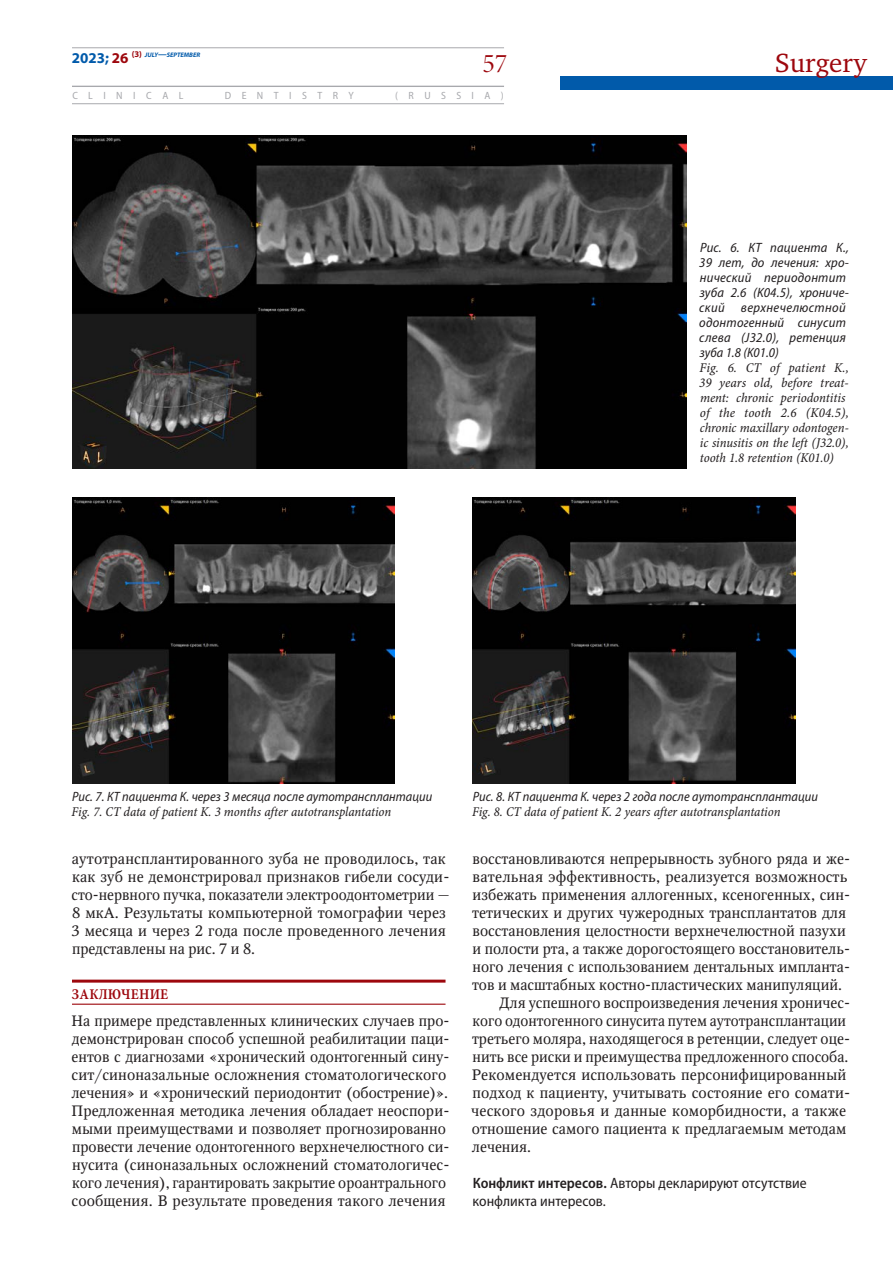
<style>
.page{position:relative;width:893px;height:1263px;background:#fff}
.page>*{position:absolute;margin:0;border:0;box-sizing:border-box;transform-origin:0 0}
.t1{font:27px "Charter ITC";color:#9d070d}
.t2{font:27px "Minion Pro Disp";color:#9d070d}
.t3{font:15px/18px "Octava";color:#231f20}
.t4{font:semi-condensed 15px/18px "Myriad Pro";color:#231f20}
.t5{font:15px "Minion Pro Semibold Cn Capt";letter-spacing:.01em;color:#9d070d}
.t6{font:13.5px/15px "Minion Pro Cn It Capt";letter-spacing:-.005em;color:#231f20}
.t7{font:italic semi-condensed 13.5px/15px "Myriad Pro";letter-spacing:.01em;color:#231f20}
.t8{font:semi-condensed 10.5px "Myriad Pro";letter-spacing:.975em;color:#a8a9ad}
.t9{font:italic 700 6.45px "Myriad Pro";color:#015aaa}
.s1{font-style:normal;font-size:15px}
.s2{font-style:normal;font-size:15px;color:#9d070d}
.s3{font-style:normal;font-size:8.7px;color:#9d070d}
.s4{font-size:8.7px}
.s5{font-weight:600}
</style>
<div class="page">
<hr style="left:72px;top:48px;width:432px;height:1px;background:#a8a9ad">
<div style="left:561px;top:76px;width:332px;height:14px;background:#015aaa"></div>
<hr style="left:72px;top:86px;width:432px;height:1px;background:#a8a9ad">
<hr style="left:72px;top:103px;width:432px;height:1px;background:#a8a9ad">
<hr style="left:72px;top:980px;width:374px;height:3px;background:#9d070d">
<hr style="left:72px;top:1004px;width:374px;height:1px;background:#9d070d">
<img style="left:72px;top:136px;width:614px;height:332px">
<img style="left:72px;top:497px;width:323px;height:286px">
<img style="left:472px;top:497px;width:323px;height:286px">
<p class="t9" style="left:72px;top:51px;width:130px"><span class="s1">2023;</span> <span class="s2">26</span> <span class="s3">(3)</span> JULY<span class="s4">—</span>SEPTEMBER</p>
<p class="t8" style="left:72px;top:89px;width:113px">CLINICAL</p>
<p class="t8" style="left:225px;top:89px;width:131px">DENTISTRY</p>
<p class="t8" style="left:395px;top:89px;width:110px">(RUSSIA)</p>
<h1 class="t2" style="left:483px;top:47px;width:26px">57</h1>
<h1 class="t1" style="left:775px;top:46px;width:94px">Surgery</h1>
<p class="t7" style="left:699px;top:240px;width:151px">Рис. 6. КТ пациента К.,<br>39 лет, до лечения: хро&shy;нический периодонтит зуба 2.6 (K04.5), хрониче&shy;ский верхнечелюстной одонтогенный синусит слева (J32.0), ретенция зуба 1.8 (K01.0)</p>
<p class="t6" style="left:699px;top:360px;width:151px">Fig. 6. CT of patient K.,<br>39 years old, before treat&shy;ment: chronic periodontitis of the tooth 2.6 (K04.5), chronic maxillary odontogen&shy;ic sinusitis on the left (J32.0), tooth 1.8 retention (K01.0)</p>
<p class="t7" style="left:72px;top:789px;width:361px">Рис. 7. КТ пациента К. через 3 месяца после аутотрансплантации</p>
<p class="t6" style="left:72px;top:804px;width:321px">Fig. 7. CT data of patient K. 3 months after autotransplantation</p>
<p class="t3" style="left:71px;top:850px;width:380px">аутотрансплантированного зуба не проводилось, так как зуб не демонстрировал признаков гибели сосуди&shy;сто-нервного пучка, показатели электроодонтометрии — 8 мкА. Результаты компьютерной томографии через 3 месяца и через 2 года после проведенного лечения представлены на рис. 7 и 8.</p>
<p class="t5" style="left:72px;top:984px;width:98px">ЗАКЛЮЧЕНИЕ</p>
<p class="t3" style="left:71px;top:1012px;width:380px">На примере представленных клинических случаев про&shy;демонстрирован способ успешной реабилитации паци&shy;ентов с диагнозами «хронический одонтогенный сину&shy;сит/синоназальные осложнения стоматологического лечения» и «хронический периодонтит (обострение)».<br>Предложенная методика лечения обладает неоспори&shy;мыми преимуществами и позволяет прогнозированно провести лечение одонтогенного верхнечелюстного си&shy;нусита (синоназальных осложнений стоматологичес&shy;кого лечения), гарантировать закрытие ороантрального сообщения. В результате проведения такого лечения</p>
<p class="t7" style="left:473px;top:789px;width:347px">Рис. 8. КТ пациента К. через 2 года после аутотрансплантации</p>
<p class="t6" style="left:472px;top:804px;width:310px">Fig. 8. CT data of patient K. 2 years after autotransplantation</p>
<p class="t3" style="left:473px;top:850px;width:379px">восстановливаются непрерывность зубного ряда и же-</p>
<p class="t3" style="left:473px;top:868px;width:377px">вательная эффективность, реализуется возможность</p>
<p class="t3" style="left:473px;top:886px;width:379px">избежать применения аллогенных, ксеногенных, син-</p>
<p class="t3" style="left:472px;top:904px;width:376px">тетических и других чужеродных трансплантатов для</p>
<p class="t3" style="left:473px;top:922px;width:375px">восстановления целостности верхнечелюстной пазухи</p>
<p class="t3" style="left:473px;top:940px;width:379px">и полости рта, а также дорогостоящего восстановитель-</p>
<p class="t3" style="left:473px;top:958px;width:379px">ного лечения с использованием дентальных импланта-</p>
<p class="t3" style="left:472px;top:976px;width:371px">тов и масштабных костно-пластических манипуляций.</p>
<p class="t3" style="left:499px;top:994px;width:352px">Для успешного воспроизведения лечения хроничес-</p>
<p class="t3" style="left:473px;top:1012px;width:375px">кого одонтогенного синусита путем аутотрансплантации</p>
<p class="t3" style="left:472px;top:1030px;width:379px">третьего моляра, находящегося в ретенции, следует оце-</p>
<p class="t3" style="left:473px;top:1048px;width:377px">нить все риски и преимущества предложенного способа.</p>
<p class="t3" style="left:472px;top:1066px;width:376px">Рекомендуется использовать персонифицированный</p>
<p class="t3" style="left:473px;top:1084px;width:379px">подход к пациенту, учитывать состояние его сомати-</p>
<p class="t3" style="left:471px;top:1102px;width:377px">ческого здоровья и данные коморбидности, а также</p>
<p class="t3" style="left:472px;top:1120px;width:376px">отношение самого пациента к предлагаемым методам</p>
<p class="t3" style="left:472px;top:1138px;width:61px">лечения.</p>
<p class="t4" style="left:473px;top:1174px;width:336px"><span class="s5">Конфликт интересов.</span> Авторы декларируют отсутствие конфликта интересов.</p>
</div>
